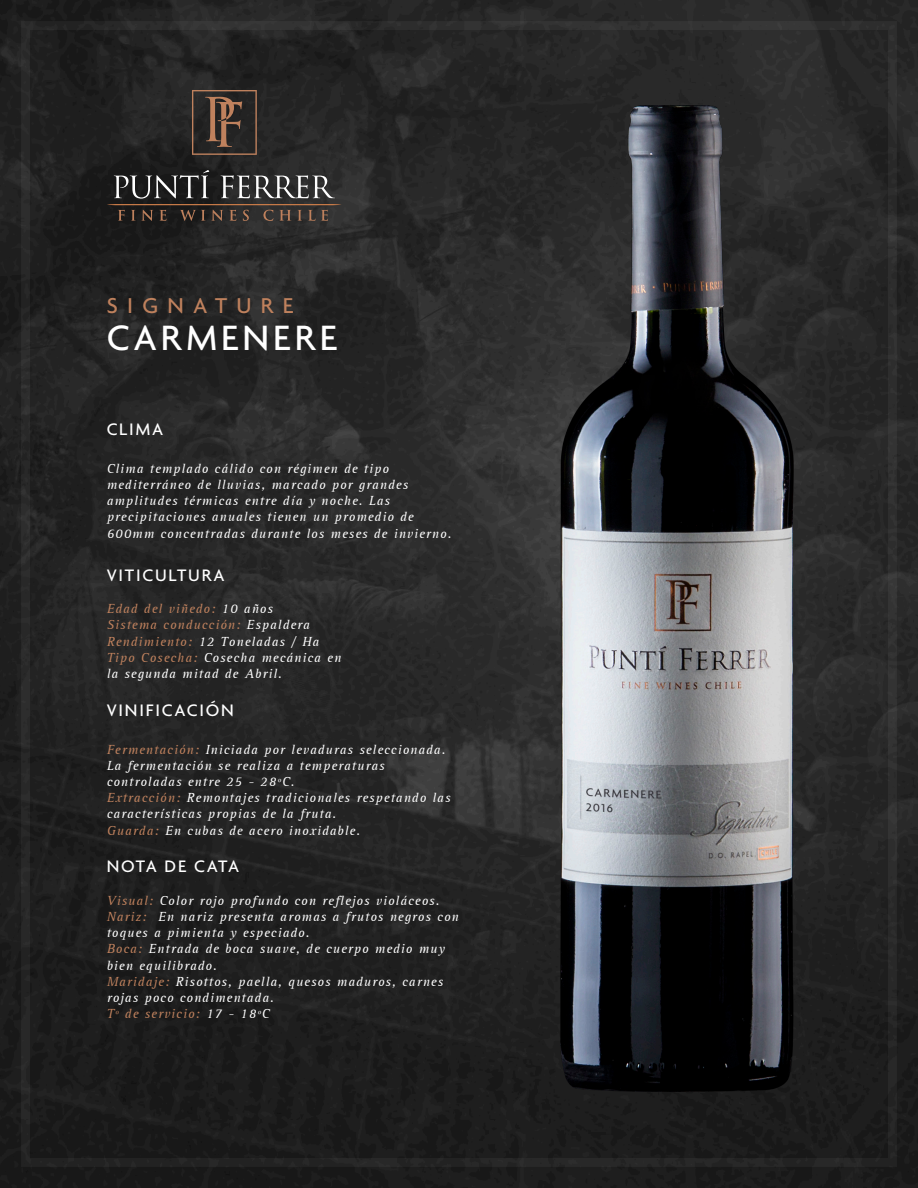
<style>
.page{position:relative;width:918px;height:1188px;background:#fff}
.page>*{position:absolute;margin:0;border:0;box-sizing:border-box;transform-origin:0 0}
.t1{font:500 38.1px "Agenda";letter-spacing:.1em;color:#fff}
.t2{font:500 23.25px "Agenda";letter-spacing:.4em;color:#bf815d}
.t3{font:500 18px "Agenda";letter-spacing:.1em;color:#fff}
.t4{font:500 18px "Agenda";letter-spacing:.07em;color:#fff}
.t5{font:italic 13.5px/16.2px "AT Rotis Serif";letter-spacing:.075em;color:#fff}
.s1{color:#bf815d}
</style>
<div class="page">
<img style="left:0;top:0;width:918px;height:1188px">
<svg style="left:107px;top:170px;width:235px;height:51px;background:#423e3b"></svg>
<svg style="left:192px;top:90px;width:65px;height:65px;background:#493a31"></svg>
<img style="left:561px;top:105px;width:233px;height:987px">
<h2 class="t2" style="left:107px;top:292px;width:189px">SIGNATURE</h2>
<h1 class="t1" style="left:107px;top:315px;width:232px">CARMENERE</h1>
<h3 class="t3" style="left:107px;top:418px;width:58px">CLIMA</h3>
<p class="t5" style="left:107px;top:461px;width:346px">Clima templado cálido con régimen de tipo mediterráneo de lluvias, marcado por grandes amplitudes térmicas entre día y noche. Las precipitaciones anuales tienen un promedio de 600mm concentradas durante los meses de invierno.</p>
<h3 class="t3" style="left:107px;top:564px;width:119px">VITICULTURA</h3>
<p class="t5" style="left:107px;top:601px;width:236px"><span class="s1">Edad del viñedo:</span> 10 años<br><span class="s1">Sistema conducción:</span> Espaldera<br><span class="s1">Rendimiento:</span> 12 Toneladas / Ha<br><span class="s1">Tipo Cosecha:</span> Cosecha mecánica en la segunda mitad de Abril.</p>
<h3 class="t3" style="left:107px;top:699px;width:129px">VINIFICACIÓN</h3>
<p class="t5" style="left:107px;top:742px;width:345px"><span class="s1">Fermentación:</span> Iniciada por levaduras seleccionada.<br>La fermentación se realiza a temperaturas controladas entre 25 - 28ºC.<br><span class="s1">Extracción:</span> Remontajes tradicionales respetando las características propias de la fruta.<br><span class="s1">Guarda:</span> En cubas de acero inoxidable.</p>
<h3 class="t4" style="left:107px;top:856px;width:134px">NOTA DE CATA</h3>
<p class="t5" style="left:107px;top:893px;width:354px"><span class="s1">Visual:</span> Color rojo profundo con reflejos violáceos.<br><span class="s1">Nariz:</span> En nariz presenta aromas a frutos negros con toques a pimienta y especiado.<br><span class="s1">Boca:</span> Entrada de boca suave, de cuerpo medio muy bien equilibrado.<br><span class="s1">Maridaje:</span> Risottos, paella, quesos maduros, carnes rojas poco condimentada.<br><span class="s1">Tº de servicio:</span> 17 - 18ºC</p>
</div>
